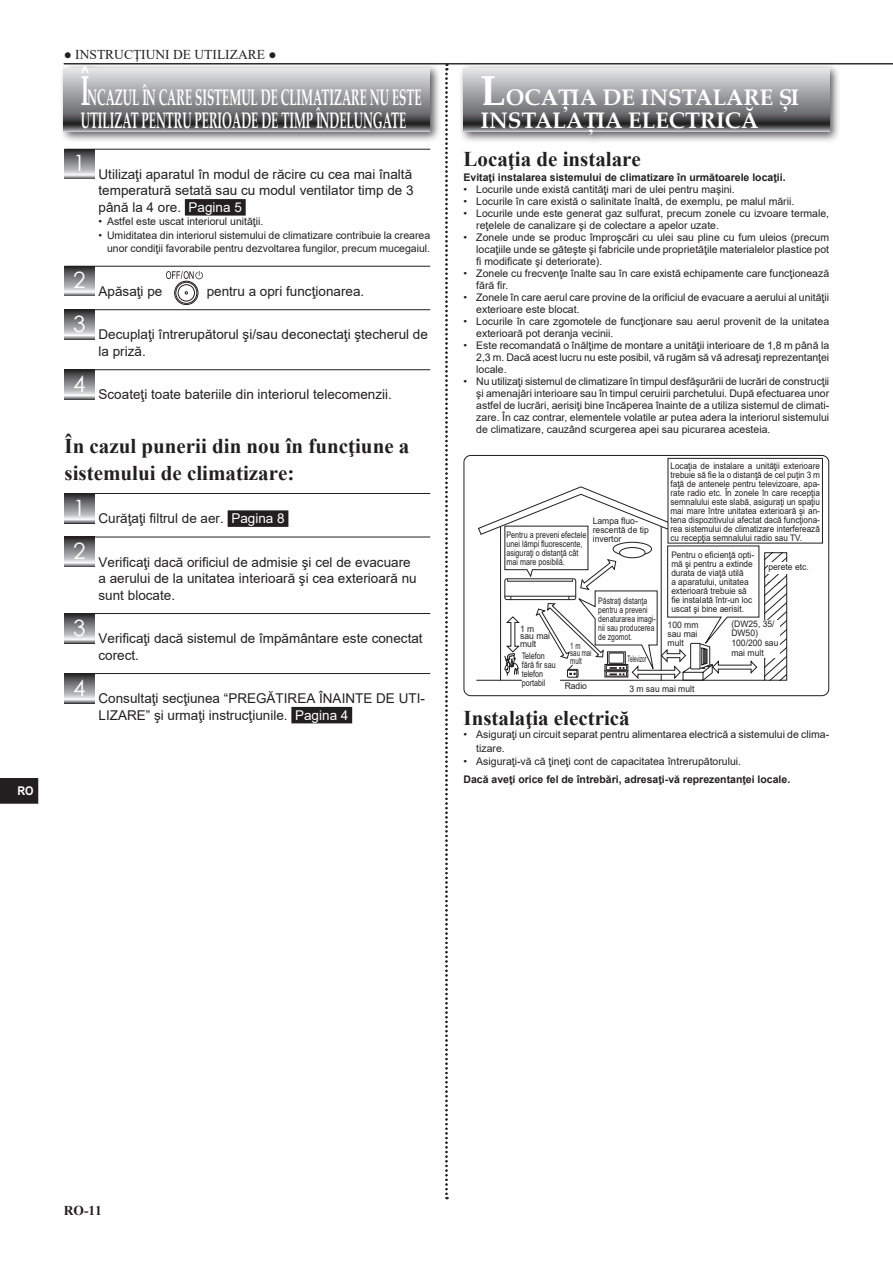
<style>
.page{position:relative;width:893px;height:1263px;background:#fff}
.page>*{position:absolute;margin:0;border:0;box-sizing:border-box;transform-origin:0 0}
.t1{font:700 22.5px/22.5px "Palatino Linotype";color:#fff;scale:.53 1}
.t2{font:700 22.5px/22.5px "Palatino Linotype";color:#fff}
.t3{font:700 21px/27px "Times New Roman";color:#231f20}
.t4{font:13.5px/16.5px "Arial";color:#231f20}
.t5{font:13.5px "Times New Roman";color:#231f20}
.t6{font:700 13.5px "Times New Roman";color:#231f20}
.t7{font:700 12px "Arial";color:#fff;scale:.9 1}
.t8{font:10.5px/12px "Arial";color:#231f20}
.t9{font:700 10.5px "Arial";color:#231f20}
.t10{font:9px/9px "Arial";color:#231f20;text-align:justify;scale:.91 1}
.t11{font:9px/9px "Arial";color:#231f20;scale:.92 1}
.t12{font:9px/9px "Arial";color:#231f20;scale:.95 1}
.t13{font:9px/9px "Arial";color:#231f20;scale:.8 1}
.t14{font:9px/9px "Arial";color:#231f20;scale:.76 1}
.t15{font:9px/7.5px "Arial";color:#231f20;scale:.68 1}
.t16{font:9px "Arial";color:#231f20;scale:.53 1}
.s1{font-size:42px}
.s2{color:#fff}
</style>
<div class="page">
<hr style="left:64px;top:63px;width:829px;height:1px;background:#231f20">
<svg style="left:0;top:778px;width:38px;height:26px"></svg>
<svg style="left:445px;top:64px;width:3px;height:1135px"></svg>
<hr style="left:477px;top:680px;width:288px;height:1px;background:#231f20">
<svg style="left:766px;top:554px;width:19px;height:124px"></svg>
<div style="left:764px;top:552px;width:23px;height:128px;border:1px solid #231f20"></div>
<svg style="left:478px;top:486px;width:281px;height:195px"></svg>
<div style="left:458px;top:63px;width:383px;height:83px;background:#231f20;opacity:.75"></div>
<svg style="left:463px;top:68px;width:366px;height:64px"></svg>
<hr style="left:65px;top:149px;width:365px;height:1px;background:#231f20">
<div style="left:185px;top:199px;width:61px;height:17px;background:#231f20"></div>
<hr style="left:65px;top:266px;width:365px;height:1px;background:#231f20">
<hr style="left:65px;top:309px;width:365px;height:1px;background:#231f20">
<hr style="left:65px;top:369px;width:365px;height:1px;background:#231f20">
<hr style="left:65px;top:493px;width:365px;height:1px;background:#231f20">
<div style="left:228px;top:510px;width:60px;height:17px;background:#231f20"></div>
<hr style="left:65px;top:537px;width:365px;height:1px;background:#231f20">
<hr style="left:65px;top:613px;width:365px;height:1px;background:#231f20">
<hr style="left:65px;top:673px;width:365px;height:1px;background:#231f20">
<div style="left:291px;top:707px;width:61px;height:16px;background:#231f20"></div>
<svg style="left:65px;top:150px;width:29px;height:29px"></svg>
<svg style="left:65px;top:267px;width:29px;height:29px"></svg>
<svg style="left:166px;top:271px;width:37px;height:34px"></svg>
<svg style="left:65px;top:310px;width:29px;height:29px"></svg>
<svg style="left:65px;top:370px;width:29px;height:29px"></svg>
<svg style="left:65px;top:494px;width:29px;height:29px"></svg>
<svg style="left:65px;top:538px;width:29px;height:29px"></svg>
<svg style="left:65px;top:614px;width:29px;height:29px"></svg>
<svg style="left:65px;top:674px;width:29px;height:29px"></svg>
<div style="left:463px;top:455px;width:366px;height:241px;border:1px solid #231f20;border-radius:7px"></div>
<div style="left:768px;top:562px;width:42px;height:11px;background:#fff"></div>
<div style="left:522px;top:651px;width:38px;height:37px;background:#fff"></div>
<div style="left:668px;top:458px;width:154px;height:85px;background:#fff"></div>
<div style="left:668px;top:458px;width:155px;height:85px;border:1px solid #231f20"></div>
<div style="left:59px;top:61px;width:382px;height:82px;background:#231f20;opacity:.75"></div>
<svg style="left:64px;top:68px;width:365px;height:64px"></svg>
<div style="left:731px;top:620px;width:49px;height:37px;background:#fff"></div>
<p class="t7" style="left:17px;top:782px;width:19px">RO</p>
<p class="t5" style="left:64px;top:45px;width:214px">● INSTRUCŢIUNI DE UTILIZARE ●</p>
<h1 class="t1" style="left:81px;top:85px;width:645px"><span class="s1">Î</span>NCAZUL ÎN CARE SISTEMUL DE CLIMATIZARE NU ESTE<br>UTILIZAT PENTRU PERIOADE DE TIMP ÎNDELUNGATE</h1>
<p class="t4" style="left:99px;top:166px;width:317px;text-align:justify;text-indent:-25px"><sup>1</sup> Utilizaţi aparatul în modul de răcire cu cea mai înaltă temperatură setată sau cu modul ventilator timp de 3 până la 4 ore. <span class="s2">Pagina 5</span></p>
<p class="t8" style="left:99px;top:216px;width:166px">• Astfel este uscat interiorul unităţii.</p>
<p class="t8" style="left:99px;top:228px;width:333px;line-height:13.5px;text-align:right">• Umiditatea din interiorul sistemului de climatizare contribuie la crearea unor condiţii favorabile pentru dezvoltarea fungilor, precum mucegaiul.</p>
<p class="t4" style="left:73px;top:283px;width:91px"><sup>2</sup> Apăsaţi pe</p>
<p class="t4" style="left:207px;top:283px;width:159px">pentru a opri funcţionarea.</p>
<p class="t4" style="left:99px;top:326px;width:331px;text-indent:-25px"><sup>3</sup> Decuplaţi întrerupătorul şi/sau deconectaţi ştecherul de la priză.</p>
<p class="t4" style="left:73px;top:386px;width:320px"><sup>4</sup> Scoateţi toate bateriile din interiorul telecomenzii.</p>
<h2 class="t3" style="left:65px;top:432px;width:346px">În cazul punerii din nou în funcţiune a sistemului de climatizare:</h2>
<p class="t4" style="left:73px;top:510px;width:213px"><sup>1</sup> Curăţaţi filtrul de aer. <span class="s2">Pagina 8</span></p>
<p class="t4" style="left:99px;top:553px;width:320px;text-indent:-25px"><sup>2</sup> Verificaţi dacă orificiul de admisie şi cel de evacuare a aerului de la unitatea interioară şi cea exterioară nu sunt blocate.</p>
<p class="t4" style="left:99px;top:630px;width:326px;text-indent:-25px"><sup>3</sup> Verificaţi dacă sistemul de împământare este conectat corect.</p>
<p class="t4" style="left:99px;top:690px;width:328px;text-indent:-25px"><sup>4</sup> Consultaţi secţiunea “PREGĂTIREA ÎNAINTE DE UTI-<br>LIZARE” şi urmaţi instrucţiunile. <span class="s2">Pagina 4</span></p>
<h1 class="t2" style="left:480px;top:85px;width:320px"><span class="s1">L</span>OCAŢIA DE INSTALARE ŞI<br>INSTALAŢIA ELECTRICĂ</h1>
<h2 class="t3" style="left:463px;top:145px;width:179px">Locaţia de instalare</h2>
<p class="t9" style="left:463px;top:170px;width:324px">Evitaţi instalarea sistemului de climatizare în următoarele locaţii.</p>
<p class="t8" style="left:463px;top:184px;width:273px">• Locurile unde există cantităţi mari de ulei pentru maşini.</p>
<p class="t8" style="left:463px;top:196px;width:332px">• Locurile în care există o salinitate înaltă, de exemplu, pe malul mării.</p>
<p class="t8" style="left:476px;top:208px;width:354px;text-indent:-13px">• Locurile unde este generat gaz sulfurat, precum zonele cu izvoare termale, reţelele de canalizare şi de colectare a apelor uzate.</p>
<p class="t8" style="left:476px;top:232px;width:354px;text-align:justify;text-indent:-13px">• Zonele unde se produc împroşcări cu ulei sau pline cu fum uleios (precum locaţiile unde se găteşte şi fabricile unde proprietăţile materialelor plastice pot fi modificate şi deteriorate).</p>
<p class="t8" style="left:476px;top:268px;width:354px;text-indent:-13px">• Zonele cu frecvenţe înalte sau în care există echipamente care funcţionează fără fir.</p>
<p class="t8" style="left:476px;top:292px;width:354px;text-indent:-13px">• Zonele în care aerul care provine de la orificiul de evacuare a aerului al unităţii exterioare este blocat.</p>
<p class="t8" style="left:476px;top:316px;width:354px;text-indent:-13px">• Locurile în care zgomotele de funcţionare sau aerul provenit de la unitatea exterioară pot deranja vecinii.</p>
<p class="t8" style="left:476px;top:340px;width:354px;text-align:justify;text-indent:-13px">• Este recomandată o înălţime de montare a unităţii interioare de 1,8 m până la 2,3 m. Dacă acest lucru nu este posibil, vă rugăm să vă adresaţi reprezentanţei locale.</p>
<p class="t8" style="left:476px;top:376px;width:354px;text-align:justify;text-indent:-13px">• Nu utilizaţi sistemul de climatizare în timpul desfăşurării de lucrări de construcţii şi amenajări interioare sau în timpul ceruirii parchetului. După efectuarea unor astfel de lucrări, aerisiţi bine încăperea înainte de a utiliza sistemul de climati&shy;zare. În caz contrar, elementele volatile ar putea adera la interiorul sistemului de climatizare, cauzând scurgerea apei sau picurarea acesteia.</p>
<p class="t10" style="left:670px;top:461px;width:166px">Locaţia de instalare a unităţii exterioare trebuie să fie la o distanţă de cel puţin 3 m faţă de antenele pentru televizoare, apa&shy;rate radio etc. În zonele în care recepţia semnalului este slabă, asiguraţi un spaţiu mai mare între unitatea exterioară şi an&shy;tena dispozitivului afectat dacă funcţiona&shy;rea sistemului de climatizare interferează cu recepţia semnalului radio sau TV.</p>
<p class="t11" style="left:671px;top:550px;width:92px">Pentru o eficienţă opti&shy;mă şi pentru a extinde durata de viaţă utilă<br>a aparatului, unitatea exterioară trebuie să fie instalată într-un loc uscat şi bine aerisit.</p>
<p class="t12" style="left:593px;top:516px;width:61px">Lampa fluo&shy;rescentă de tip invertor</p>
<p class="t13" style="left:506px;top:530px;width:102px">Pentru a preveni efectele unei lămpi fluorescente, asiguraţi o distanţă cât mai mare posibilă.</p>
<p class="t12" style="left:768px;top:562px;width:44px">perete etc.</p>
<p class="t14" style="left:598px;top:596px;width:77px">Păstraţi distanţa pentru a preveni denaturarea imagi&shy;nii sau producerea de zgomot.</p>
<p class="t12" style="left:731px;top:619px;width:51px;line-height:9.4px">(DW25, 35/<br>DW50)<br>100/200 sau mai mult</p>
<p class="t12" style="left:668px;top:620px;width:34px;text-align:justify">100 mm sau mai mult</p>
<p class="t12" style="left:520px;top:625px;width:33px;line-height:7.5px">1 m sau mai mult</p>
<p class="t15" style="left:570px;top:642px;width:33px">1 m sau mai mult</p>
<p class="t12" style="left:565px;top:682px;width:25px">Radio</p>
<p class="t13" style="left:522px;top:651px;width:44px">Telefon fără fir sau telefon portabil</p>
<p class="t16" style="left:628px;top:653px;width:37px">Televizor</p>
<p class="t12" style="left:629px;top:684px;width:70px">3 m sau mai mult</p>
<h2 class="t3" style="left:463px;top:704px;width:168px">Instalaţia electrică</h2>
<p class="t8" style="left:476px;top:728px;width:354px;line-height:13.5px;text-indent:-13px">• Asiguraţi un circuit separat pentru alimentarea electrică a sistemului de clima&shy;tizare.</p>
<p class="t8" style="left:463px;top:756px;width:279px">• Asiguraţi-vă că ţineţi cont de capacitatea întrerupătorului.</p>
<p class="t9" style="left:463px;top:772px;width:328px">Dacă aveţi orice fel de întrebări, adresaţi-vă reprezentanţei locale.</p>
<p class="t6" style="left:64px;top:1200px;width:40px">RO-11</p>
</div>
